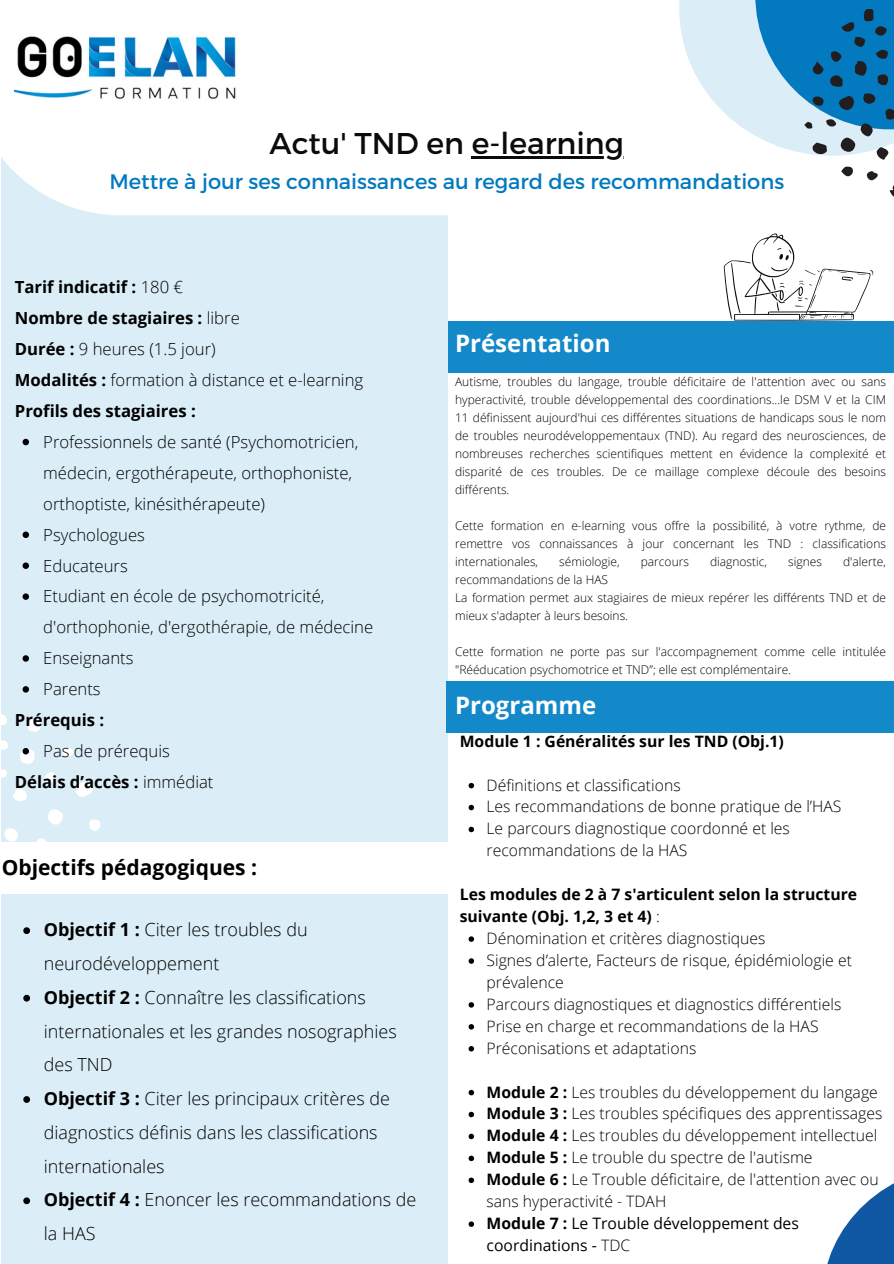
<style>
.page{position:relative;width:894px;height:1264px;background:#fff}
.page>*{position:absolute;margin:0;border:0;box-sizing:border-box;transform-origin:0 0}
.t1{font:30px "Montserrat";color:#0b0b0b}
.t2{font:700 24px "Open Sans";color:#fff}
.t3{font:21px "Montserrat";color:#0379bf}
.t4{font:700 21px "Open Sans";color:#000}
.t5{font:300 18px/33.8px "Open Sans";color:#000}
.t6{font:300 16.65px/30.9px "Open Sans";color:#000}
.t7{font:700 16.65px/30.9px "Open Sans";color:#000}
.t8{font:300 15.75px/21.9px "Open Sans";color:#000}
.t9{font:700 15.75px/21.9px "Open Sans";color:#000}
.t10{font:15.75px/21.9px "Open Sans";color:#000}
.t11{font:300 12px/18px "Open Sans";color:#000;text-align:justify}
.s1{font-weight:300}
.s2{font-weight:700}
</style>
<div class="page">
<div style="left:1px;top:0;width:447px;height:1263px;background:#dbedf6"></div>
<div style="left:0;top:0;width:893px;height:215px;background:#fff"></div>
<div style="left:448px;top:321px;width:445px;height:52px;background:#1389c9"></div>
<svg style="left:827px;top:1184px;width:66px;height:79px;fill:#1158a4"></svg>
<hr style="left:472px;top:156px;width:152px;height:2px;background:#0b0b0b">
<svg style="left:75px;top:782px;width:18px;height:15px"></svg>
<svg style="left:48px;top:809px;width:15px;height:16px"></svg>
<svg style="left:4px;top:828px;width:14px;height:13px"></svg>
<svg style="left:13px;top:789px;width:14px;height:12px"></svg>
<svg style="left:27px;top:719px;width:14px;height:12px"></svg>
<svg style="left:37px;top:838px;width:9px;height:3px"></svg>
<svg style="left:89px;top:819px;width:11px;height:12px"></svg>
<svg style="left:1px;top:714px;width:6px;height:11px"></svg>
<svg style="left:44px;top:772px;width:11px;height:11px"></svg>
<svg style="left:62px;top:748px;width:12px;height:9px"></svg>
<svg style="left:1px;top:740px;width:8px;height:10px"></svg>
<svg style="left:1px;top:769px;width:6px;height:8px"></svg>
<svg style="left:23px;top:927px;width:7px;height:7px"></svg>
<svg style="left:23px;top:994px;width:7px;height:7px"></svg>
<svg style="left:23px;top:1096px;width:7px;height:6px"></svg>
<svg style="left:23px;top:1197px;width:7px;height:7px"></svg>
<div style="left:0;top:841px;width:452px;height:52px;background:#fff"></div>
<div style="left:446px;top:681px;width:447px;height:52px;background:#1389c9"></div>
<svg style="left:23px;top:439px;width:6px;height:6px"></svg>
<svg style="left:23px;top:531px;width:6px;height:7px"></svg>
<svg style="left:23px;top:562px;width:6px;height:7px"></svg>
<svg style="left:23px;top:593px;width:6px;height:7px"></svg>
<svg style="left:23px;top:655px;width:6px;height:6px"></svg>
<svg style="left:23px;top:686px;width:6px;height:6px"></svg>
<svg style="left:20px;top:748px;width:15px;height:15px"></svg>
<svg style="left:468px;top:783px;width:6px;height:5px"></svg>
<svg style="left:468px;top:804px;width:6px;height:6px"></svg>
<svg style="left:468px;top:826px;width:6px;height:6px"></svg>
<svg style="left:468px;top:936px;width:6px;height:5px"></svg>
<svg style="left:468px;top:958px;width:6px;height:5px"></svg>
<svg style="left:468px;top:1002px;width:6px;height:5px"></svg>
<svg style="left:468px;top:1024px;width:6px;height:5px"></svg>
<svg style="left:468px;top:1046px;width:6px;height:5px"></svg>
<svg style="left:468px;top:1089px;width:6px;height:6px"></svg>
<svg style="left:468px;top:1111px;width:6px;height:6px"></svg>
<svg style="left:468px;top:1133px;width:6px;height:6px"></svg>
<svg style="left:468px;top:1155px;width:6px;height:6px"></svg>
<svg style="left:468px;top:1177px;width:6px;height:5px"></svg>
<svg style="left:468px;top:1221px;width:6px;height:5px"></svg>
<svg style="left:723px;top:233px;width:150px;height:88px"></svg>
<svg style="left:679px;top:0;width:214px;height:156px;fill:#dbedf6"></svg>
<svg style="left:755px;top:0;width:138px;height:129px;background:#449bcf"></svg>
<img style="left:15px;top:36px;width:221px;height:63px">
<svg style="left:838px;top:96px;width:17px;height:15px"></svg>
<div style="left:840px;top:137px;width:15px;height:15px;background:#221e1f;border-radius:50%"></div>
<svg style="left:889px;top:187px;width:4px;height:9px"></svg>
<svg style="left:812px;top:142px;width:15px;height:13px"></svg>
<svg style="left:860px;top:123px;width:12px;height:13px"></svg>
<svg style="left:862px;top:93px;width:12px;height:11px"></svg>
<svg style="left:876px;top:147px;width:12px;height:13px"></svg>
<svg style="left:885px;top:108px;width:8px;height:12px"></svg>
<svg style="left:812px;top:61px;width:12px;height:14px"></svg>
<svg style="left:841px;top:166px;width:11px;height:11px"></svg>
<svg style="left:830px;top:9px;width:58px;height:78px;background:#0867a0"></svg>
<svg style="left:812px;top:96px;width:11px;height:10px"></svg>
<svg style="left:866px;top:171px;width:12px;height:9px"></svg>
<svg style="left:825px;top:118px;width:11px;height:9px"></svg>
<svg style="left:804px;top:122px;width:8px;height:7px"></svg>
<p class="t1" style="left:269px;top:124px;width:356px">Actu' TND en e-learning</p>
<h5 class="t3" style="left:109px;top:168px;width:676px">Mettre à jour ses connaissances au regard des recommandations</h5>
<p class="t7" style="left:15px;top:271px;width:350px">Tarif indicatif : <span class="s1">180 €<br></span>Nombre de stagiaires : <span class="s1">libre<br></span>Durée : <span class="s1">9 heures (1.5 jour)<br></span>Modalités : <span class="s1">formation à distance et e-learning<br></span>Profils des stagiaires :</p>
<p class="t6" style="left:43px;top:426px;width:316px">Professionnels de santé (Psychomotricien, médecin, ergothérapeute, orthophoniste, orthoptiste, kinésithérapeute)</p>
<p class="t6" style="left:43px;top:518px;width:103px">Psychologues</p>
<h3 class="t6" style="left:43px;top:549px;width:86px">Educateurs</h3>
<p class="t6" style="left:43px;top:580px;width:331px">Etudiant en école de psychomotricité, d'orthophonie, d'ergothérapie, de médecine</p>
<h1 class="t6" style="left:43px;top:642px;width:92px">Enseignants</h1>
<p class="t6" style="left:43px;top:673px;width:59px">Parents</p>
<p class="t7" style="left:15px;top:704px;width:91px">Prérequis :</p>
<p class="t6" style="left:43px;top:735px;width:128px">Pas de prérequis</p>
<p class="t7" style="left:15px;top:766px;width:200px">Délais d’accès : <span class="s1">immédiat</span></p>
<h5 class="t4" style="left:2px;top:852px;width:257px">Objectifs pédagogiques :</h5>
<p class="t5" style="left:44px;top:912px;width:265px"><span class="s2">Objectif 1 :</span> Citer les troubles du neurodéveloppement</p>
<p class="t5" style="left:44px;top:979px;width:354px"><span class="s2">Objectif 2 :</span> Connaître les classifications internationales et les grandes nosographies des TND</p>
<h4 class="t5" style="left:44px;top:1081px;width:347px"><span class="s2">Objectif 3 :</span> Citer les principaux critères de diagnostics définis dans les classifications internationales</h4>
<p class="t5" style="left:44px;top:1182px;width:374px"><span class="s2">Objectif 4 :</span> Enoncer les recommandations de la HAS</p>
<p class="t2" style="left:455px;top:326px;width:157px">Présentation</p>
<p class="t11" style="left:455px;top:372px;width:432px">Autisme, troubles du langage, trouble déficitaire de l'attention avec ou sans hyperactivité, trouble développemental des coordinations...le DSM V et la CIM 11 définissent aujourd'hui ces différentes situations de handicaps sous le nom de troubles neurodéveloppementaux (TND). Au regard des neurosciences, de nombreuses recherches scientifiques mettent en évidence la complexité et disparité de ces troubles. De ce maillage complexe découle des besoins différents.</p>
<p class="t11" style="left:455px;top:516px;width:432px">Cette formation en e-learning vous offre la possibilité, à votre rythme, de remettre vos connaissances à jour concernant les TND : classifications internationales,</p>
<p class="t11" style="left:559px;top:552px;width:62px">sémiologie,</p>
<p class="t11" style="left:640px;top:552px;width:50px">parcours</p>
<p class="t11" style="left:709px;top:552px;width:59px">diagnostic,</p>
<p class="t11" style="left:788px;top:552px;width:35px">signes</p>
<p class="t11" style="left:842px;top:552px;width:44px">d'alerte,</p>
<p class="t11" style="left:455px;top:570px;width:154px">recommandations de la HAS</p>
<p class="t11" style="left:455px;top:588px;width:432px">La formation permet aux stagiaires de mieux repérer les différents TND et de mieux s'adapter à leurs besoins.</p>
<p class="t11" style="left:455px;top:642px;width:432px">Cette formation ne porte pas sur l'accompagnement comme celle intitulée "Rééducation psychomotrice et TND”; elle est complémentaire.</p>
<p class="t2" style="left:455px;top:688px;width:143px">Programme</p>
<h1 class="t9" style="left:459px;top:729px;width:325px">Module 1 : Généralités sur les TND (Obj.1)</h1>
<p class="t8" style="left:486px;top:773px;width:195px">Définitions et classifications</p>
<h6 class="t8" style="left:486px;top:795px;width:356px">Les recommandations de bonne pratique de l’HAS</h6>
<p class="t8" style="left:486px;top:817px;width:305px">Le parcours diagnostique coordonné et les recommandations de la HAS</p>
<p class="t9" style="left:459px;top:883px;width:399px">Les modules de 2 à 7 s'articulent selon la structure suivante (Obj. 1,2, 3 et 4) <span class="s1">:</span></p>
<p class="t8" style="left:486px;top:927px;width:280px">Dénomination et critères diagnostiques</p>
<p class="t8" style="left:486px;top:948px;width:367px">Signes d’alerte, Facteurs de risque, épidémiologie et prévalence</p>
<p class="t8" style="left:486px;top:992px;width:356px">Parcours diagnostiques et diagnostics différentiels</p>
<p class="t8" style="left:486px;top:1014px;width:333px">Prise en charge et recommandations de la HAS</p>
<p class="t8" style="left:486px;top:1036px;width:211px">Préconisations et adaptations</p>
<p class="t8" style="left:486px;top:1080px;width:392px"><span class="s2">Module 2 :</span> Les troubles du développement du langage</p>
<p class="t8" style="left:486px;top:1102px;width:397px"><span class="s2">Module 3 :</span> Les troubles spécifiques des apprentissages</p>
<p class="t8" style="left:486px;top:1124px;width:392px"><span class="s2">Module 4 :</span> Les troubles du développement intellectuel</p>
<p class="t8" style="left:486px;top:1146px;width:327px"><span class="s2">Module 5 :</span> Le trouble du spectre de l'autisme</p>
<p class="t8" style="left:486px;top:1168px;width:393px"><span class="s2">Module 6 :</span> Le Trouble déficitaire, de l'attention avec ou sans hyperactivité - TDAH</p>
<p class="t10" style="left:486px;top:1211px;width:314px"><span class="s2">Module 7 :</span> Le Trouble développement des coordinations - <span class="s1">TDC</span></p>
</div>
